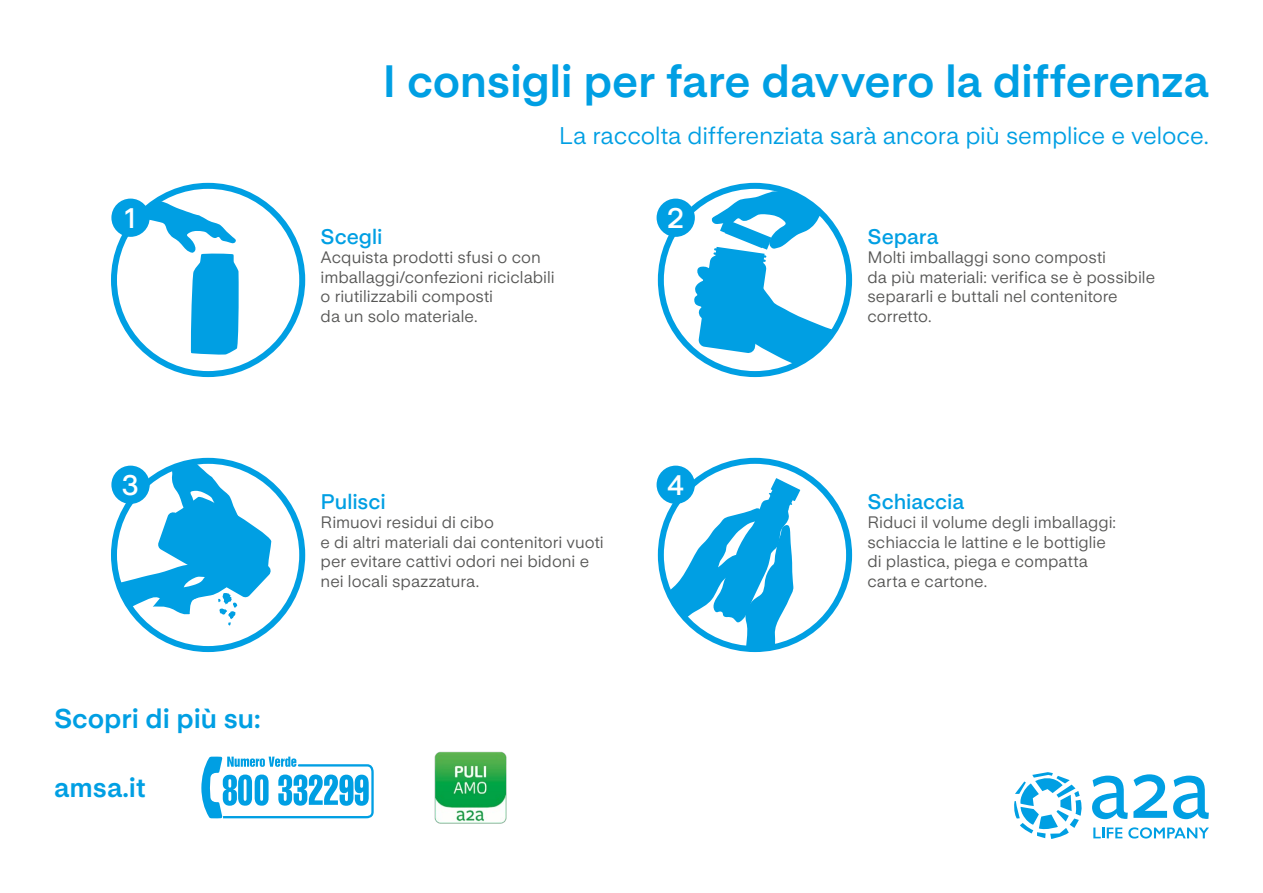
<style>
.page{position:relative;width:1263px;height:893px;background:#fff}
.page>*{position:absolute;margin:0;border:0;box-sizing:border-box;transform-origin:0 0}
.t1{font:700 45px "Life Sans";letter-spacing:-.005em;color:#009fe3}
.t2{font:600 28.05px "Life Sans";color:#fff}
.t3{font:700 27px "Life Sans";color:#009fe3}
.t4{font:24px "Life Sans";letter-spacing:-.005em;color:#009fe3}
.t5{font:600 21px "Life Sans";letter-spacing:-.005em;color:#009fe3}
.t6{font:16.5px/19.5px "Life Sans";color:#575756}
</style>
<div class="page">
<img style="left:434px;top:751px;width:73px;height:73px">
<svg style="left:201px;top:756px;width:173px;height:62px"></svg>
<svg style="left:1014px;top:772px;width:68px;height:67px"></svg>
<svg style="left:1092px;top:774px;width:75px;height:45px"></svg>
<svg style="left:1173px;top:776px;width:36px;height:43px"></svg>
<svg style="left:1093px;top:827px;width:29px;height:11px"></svg>
<svg style="left:1128px;top:827px;width:81px;height:11px"></svg>
<div style="left:111px;top:183px;width:194px;height:194px;border:6px solid #009fe3;border-radius:50%"></div>
<svg style="left:114px;top:186px;width:125px;height:169px"></svg>
<div style="left:111px;top:199px;width:39px;height:38px;background:#009fe3;border-radius:50%"></div>
<svg style="left:694px;top:186px;width:155px;height:188px"></svg>
<div style="left:658px;top:183px;width:194px;height:194px;border:6px solid #009fe3;border-radius:50%"></div>
<div style="left:657px;top:199px;width:38px;height:38px;background:#009fe3;border-radius:50%"></div>
<svg style="left:114px;top:461px;width:158px;height:169px"></svg>
<div style="left:111px;top:458px;width:194px;height:194px;border:6px solid #009fe3;border-radius:50%"></div>
<div style="left:111px;top:466px;width:39px;height:38px;background:#009fe3;border-radius:50%"></div>
<svg style="left:661px;top:478px;width:139px;height:171px"></svg>
<div style="left:658px;top:458px;width:194px;height:194px;border:6px solid #009fe3;border-radius:50%"></div>
<div style="left:657px;top:466px;width:38px;height:38px;background:#009fe3;border-radius:50%"></div>
<h1 class="t1" style="left:382px;top:55px;width:828px">I consigli per fare davvero la differenza</h1>
<h3 class="t4" style="left:559px;top:122px;width:652px">La raccolta differenziata sarà ancora più semplice e veloce.</h3>
<h2 class="t2" style="left:125px;top:202px;width:12px">1</h2>
<h2 class="t2" style="left:667px;top:202px;width:18px">2</h2>
<p class="t5" style="left:321px;top:224px;width:63px">Scegli</p>
<p class="t6" style="left:321px;top:248px;width:236px">Acquista prodotti sfusi o con imballaggi/confezioni riciclabili o riutilizzabili composti<br>da un solo materiale.</p>
<h2 class="t2" style="left:122px;top:469px;width:19px">3</h2>
<h2 class="t2" style="left:667px;top:469px;width:18px">4</h2>
<p class="t5" style="left:321px;top:489px;width:67px">Pulisci</p>
<p class="t6" style="left:321px;top:513px;width:285px">Rimuovi residui di cibo<br>e di altri materiali dai contenitori vuoti per evitare cattivi odori nei bidoni e nei locali spazzatura.</p>
<h3 class="t3" style="left:54px;top:703px;width:208px">Scopri di più su:</h3>
<h3 class="t3" style="left:54px;top:772px;width:93px">amsa.it</h3>
<p class="t5" style="left:867px;top:224px;width:72px">Separa</p>
<p class="t6" style="left:867px;top:248px;width:289px">Molti imballaggi sono composti<br>da più materiali: verifica se è possibile separarli e buttali nel contenitore corretto.</p>
<p class="t5" style="left:867px;top:489px;width:98px">Schiaccia</p>
<p class="t6" style="left:867px;top:513px;width:250px">Riduci il volume degli imballaggi: schiaccia le lattine e le bottiglie di plastica, piega e compatta carta e cartone.</p>
</div>
